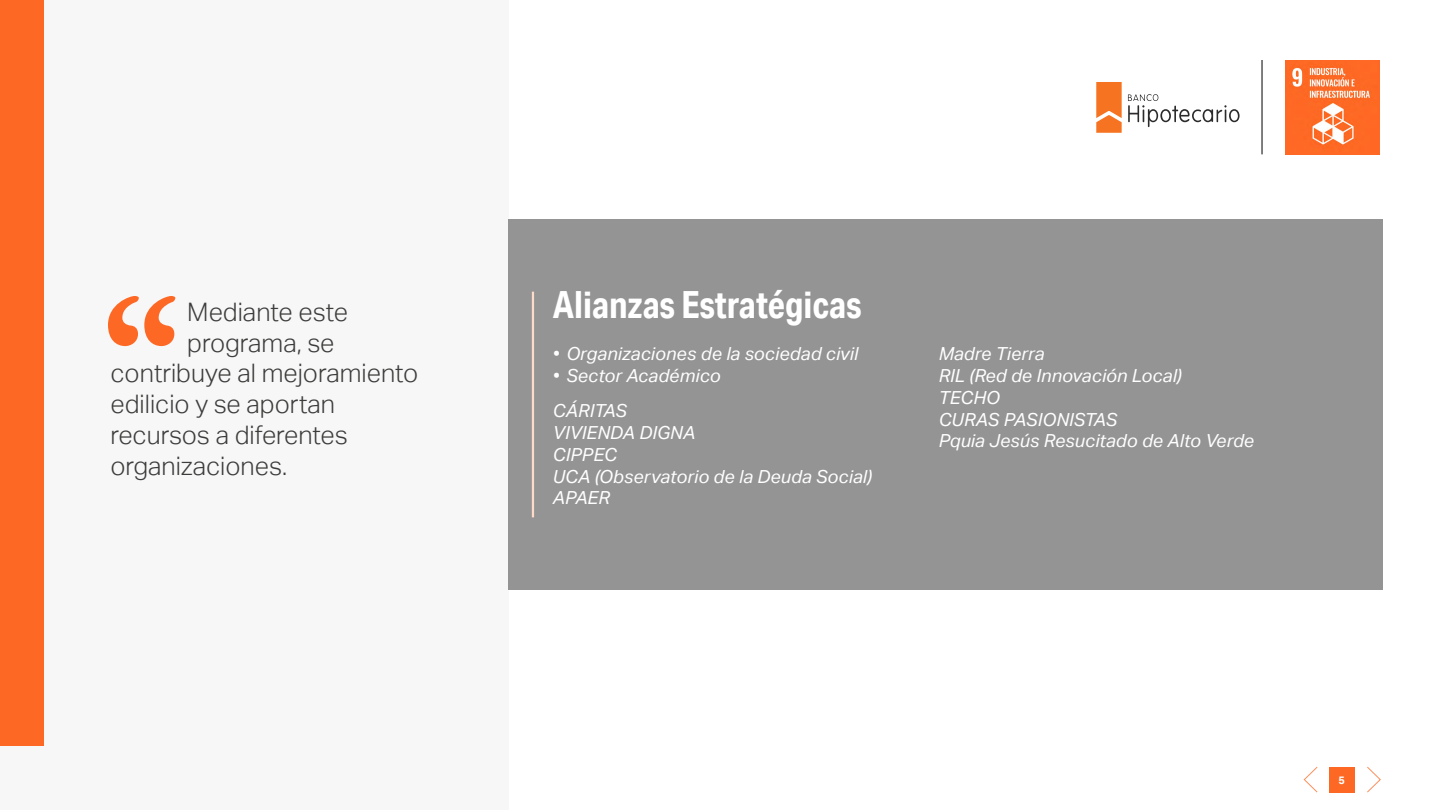
<style>
.page{position:relative;width:1440px;height:810px;background:#fff}
.page>*{position:absolute;margin:0;border:0;box-sizing:border-box;transform-origin:0 0}
.t1{font:700 37.5px "Aktiv Grotesk Cd";color:#fff}
.t2{font:300 25.5px "Aktiv Grotesk";color:#3c3c3b}
.t3{font:italic 18px/21.8px "Aktiv Grotesk";letter-spacing:.01em;color:#fff}
.t4{font:700 10.88px "Aktiv Grotesk";color:#fff}
</style>
<div class="page">
<div style="left:1329px;top:767px;width:25px;height:26px;background:#fd6925"></div>
<img style="left:1285px;top:60px;width:95px;height:95px">
<hr style="left:1262px;top:60px;width:1px;height:94px;background:#000">
<svg style="left:1303px;top:766px;width:15px;height:27px"></svg>
<svg style="left:1367px;top:766px;width:14px;height:27px"></svg>
<svg style="left:1096px;top:82px;width:26px;height:51px"></svg>
<svg style="left:1128px;top:94px;width:112px;height:33px"></svg>
<div style="left:0;top:0;width:508px;height:810px;background:#f7f7f7"></div>
<div style="left:0;top:0;width:44px;height:746px;background:#fd6925"></div>
<div style="left:508px;top:219px;width:874px;height:371px;background:#949494"></div>
<hr style="left:532px;top:292px;width:2px;height:225px;background:#fedac8">
<svg style="left:108px;top:296px;width:67px;height:50px"></svg>
<h2 class="t2" style="left:187px;top:297px;width:162px">Mediante este</h2>
<h2 class="t2" style="left:187px;top:328px;width:149px">programa, se</h2>
<h2 class="t2" style="left:111px;top:359px;width:309px">contribuye al mejoramiento</h2>
<h2 class="t2" style="left:111px;top:389px;width:226px">edilicio y se aportan</h2>
<h2 class="t2" style="left:111px;top:420px;width:239px">recursos a diferentes</h2>
<h2 class="t2" style="left:111px;top:451px;width:178px">organizaciones.</h2>
<h1 class="t1" style="left:553px;top:282px;width:310px">Alianzas Estratégicas</h1>
<p class="t3" style="left:553px;top:343px;width:307px">• Organizaciones de la sociedad civil</p>
<p class="t3" style="left:553px;top:358px;width:169px;line-height:35.2px">• Sector Académico<br>CÁRITAS</p>
<p class="t3" style="left:553px;top:422px;width:321px">VIVIENDA DIGNA<br>CIPPEC<br>UCA (Observatorio de la Deuda Social)<br>APAER</p>
<p class="t3" style="left:939px;top:343px;width:317px">Madre Tierra<br>RIL (Red de Innovación Local)<br>TECHO<br>CURAS PASIONISTAS<br>Pquia Jesús Resucitado de Alto Verde</p>
<p class="t4" style="left:1338px;top:774px;width:8px">5</p>
</div>
